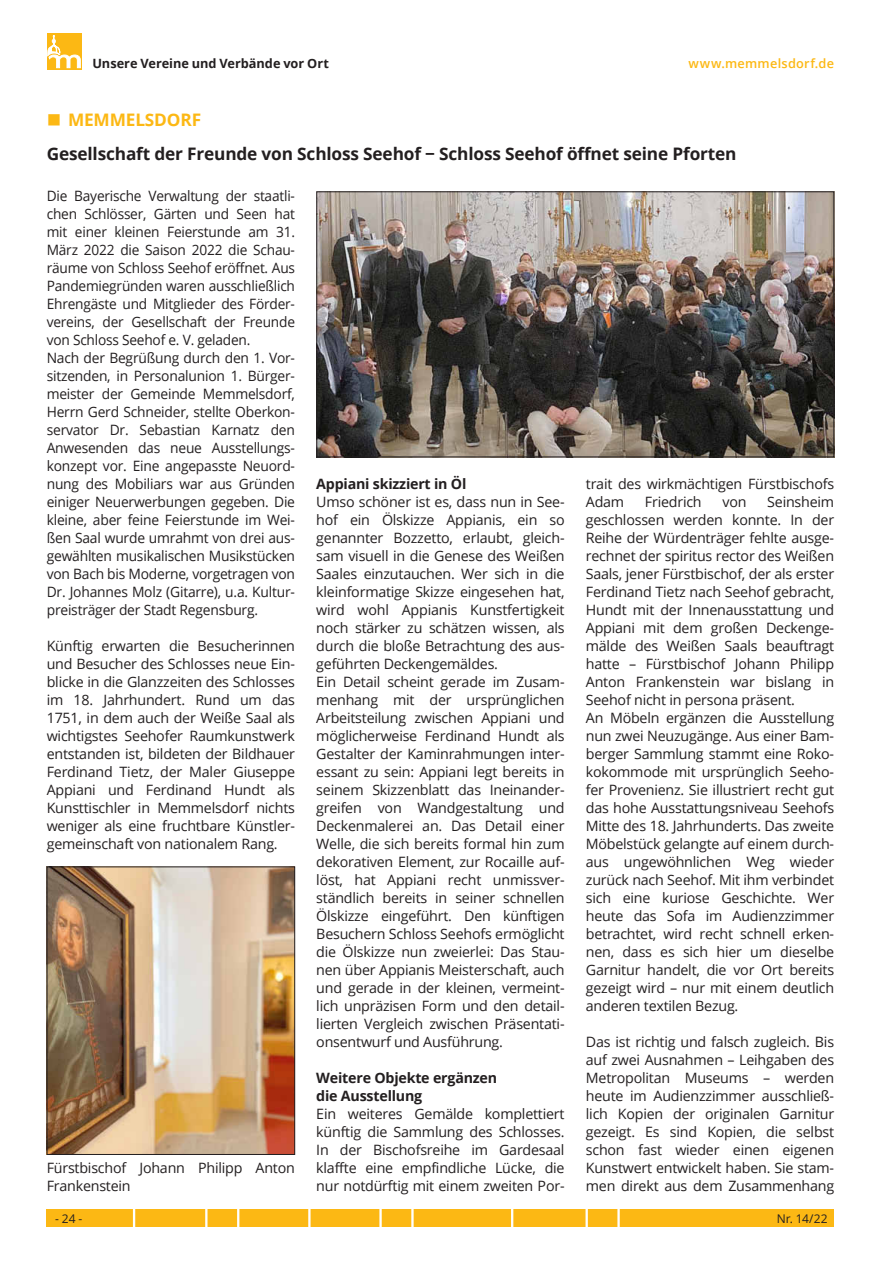
<style>
.page{position:relative;width:881px;height:1263px;background:#fff}
.page>*{position:absolute;margin:0;border:0;box-sizing:border-box;transform-origin:0 0}
.t1{font:700 17.25px/33.5px "Open Sans";letter-spacing:-.01em;color:#231f20}
.t2{font:14.25px/18px "Open Sans";letter-spacing:-.015em;color:#231f20}
.t3{font:14.25px/18px "Open Sans";letter-spacing:-.015em;color:#231f20;scale:.96 1}
.t4{font:700 14.25px/18px "Open Sans";letter-spacing:-.015em;color:#231f20}
.t5{font:700 12.75px "Open Sans";color:#231f20}
.t6{font:600 12.75px "Open Sans";letter-spacing:.02em;color:#fcb814}
.t7{font:12px "Open Sans";letter-spacing:-.005em;color:#231f20}
.s1{color:#fcb814}
</style>
<div class="page">
<svg style="left:47px;top:34px;width:34px;height:36px"></svg>
<svg style="left:47px;top:35px;width:33px;height:33px"></svg>
<div style="left:47px;top:1210px;width:786px;height:17px;background:#fcb814"></div>
<svg style="left:133px;top:1210px;width:2px;height:17px"></svg>
<svg style="left:205px;top:1210px;width:2px;height:17px"></svg>
<svg style="left:237px;top:1210px;width:2px;height:17px"></svg>
<svg style="left:308px;top:1210px;width:2px;height:17px"></svg>
<svg style="left:379px;top:1210px;width:2px;height:17px"></svg>
<svg style="left:411px;top:1210px;width:2px;height:17px"></svg>
<svg style="left:511px;top:1210px;width:2px;height:17px"></svg>
<svg style="left:585px;top:1210px;width:2px;height:17px"></svg>
<svg style="left:617px;top:1210px;width:2px;height:17px"></svg>
<img style="left:49px;top:869px;width:244px;height:284px">
<div style="left:47px;top:867px;width:248px;height:288px;border:1px solid #231f20"></div>
<img style="left:318px;top:194px;width:513px;height:261px">
<div style="left:316px;top:192px;width:517px;height:265px;border:1px solid #231f20"></div>
<p class="t5" style="left:92px;top:54px;width:238px">Unsere Vereine und Verbände vor Ort</p>
<p class="t6" style="left:688px;top:55px;width:147px">www.memmelsdorf.de</p>
<p class="t1" style="left:47px;top:103px;width:691px"><span class="s1">■ MEMMELSDORF<br></span>Gesellschaft der Freunde von Schloss Seehof − Schloss Seehof öffnet seine Pforten</p>
<p class="t3" style="left:47px;top:186px;width:260px">Die Bayerische Verwaltung der staatli&shy;chen Schlösser, Gärten und Seen hat mit einer kleinen Feierstunde am 31.<br>März 2022 die Saison 2022 die Schau&shy;räume von Schloss Seehof eröffnet. Aus Pandemiegründen waren ausschließlich Ehrengäste und Mitglieder des Förder&shy;vereins, der Gesellschaft der Freunde von Schloss Seehof e. V. geladen.<br>Nach der Begrüßung durch den 1. Vor&shy;sitzenden, in Personalunion 1. Bürger&shy;meister der Gemeinde Memmelsdorf, Herrn Gerd Schneider, stellte Oberkon&shy;servator Dr. Sebastian Karnatz den Anwesenden das neue Ausstellungs&shy;konzept vor. Eine angepasste Neuord&shy;nung des Mobiliars war aus Gründen einiger Neuerwerbungen gegeben. Die kleine, aber feine Feierstunde im Wei&shy;ßen Saal wurde umrahmt von drei aus&shy;gewählten musikalischen Musikstücken von Bach bis Moderne, vorgetragen von Dr. Johannes Molz (Gitarre), u.a. Kultur&shy;preisträger der Stadt Regensburg.</p>
<p class="t2" style="left:47px;top:636px;width:250px;text-align:justify">Künftig erwarten die Besucherinnen und Besucher des Schlosses neue Ein&shy;blicke in die Glanzzeiten des Schlosses im 18. Jahrhundert. Rund um das 1751, in dem auch der Weiße Saal als wichtigstes Seehofer Raumkunstwerk entstanden ist, bildeten der Bildhauer Ferdinand Tietz, der Maler Giuseppe Appiani und Ferdinand Hundt als Kunsttischler in Memmelsdorf nichts weniger als eine fruchtbare Künstler&shy;gemeinschaft von nationalem Rang.</p>
<p class="t4" style="left:316px;top:474px;width:151px">Appiani skizziert in Öl</p>
<p class="t2" style="left:316px;top:492px;width:250px">Umso schöner ist es, dass nun in See&shy;hof ein Ölskizze Appianis, ein so genannter Bozzetto, erlaubt, gleich&shy;sam visuell in die Genese des Weißen Saales einzutauchen. Wer sich in die kleinformatige Skizze eingesehen hat, wird wohl Appianis Kunstfertigkeit noch stärker zu schätzen wissen, als durch die bloße Betrachtung des aus&shy;geführten Deckengemäldes.<br>Ein Detail scheint gerade im Zusam&shy;menhang mit der ursprünglichen Arbeitsteilung zwischen Appiani und möglicherweise Ferdinand Hundt als Gestalter der Kaminrahmungen inter&shy;essant zu sein: Appiani legt bereits in seinem Skizzenblatt das Ineinander&shy;greifen von Wandgestaltung und Deckenmalerei an. Das Detail einer Welle, die sich bereits formal hin zum dekorativen Element, zur Rocaille auf&shy;löst, hat Appiani recht unmissver&shy;ständlich bereits in seiner schnellen Ölskizze eingeführt. Den künftigen Besuchern Schloss Seehofs ermöglicht die Ölskizze nun zweierlei: Das Stau&shy;nen über Appianis Meisterschaft, auch und gerade in der kleinen, vermeint&shy;lich unpräzisen Form und den detail&shy;lierten Vergleich zwischen Präsentati&shy;onsentwurf und Ausführung.</p>
<p class="t4" style="left:316px;top:1068px;width:182px">Weitere Objekte ergänzen die Ausstellung</p>
<p class="t2" style="left:316px;top:1104px;width:250px;text-align:justify">Ein weiteres Gemälde komplettiert künftig die Sammlung des Schlosses.<br>In der Bischofsreihe im Gardesaal klaffte eine empfindliche Lücke, die nur notdürftig mit einem zweiten Por-</p>
<p class="t2" style="left:585px;top:474px;width:250px">trait des wirkmächtigen Fürstbischofs<br>Adam</p>
<p class="t2" style="left:585px;top:492px;width:250px;text-indent:181px">Seinsheim geschlossen werden konnte. In der Reihe der Würdenträger fehlte ausge&shy;rechnet der spiritus rector des Weißen Saals, jener Fürstbischof, der als erster Ferdinand Tietz nach Seehof gebracht, Hundt mit der Innenausstattung und Appiani mit dem großen Deckenge&shy;mälde des Weißen Saals beauftragt hatte – Fürstbischof Johann Philipp Anton Frankenstein war bislang in Seehof nicht in persona präsent.<br>An Möbeln ergänzen die Ausstellung nun zwei Neuzugänge. Aus einer Bam&shy;berger Sammlung stammt eine Roko&shy;kokommode mit ursprünglich Seeho&shy;fer Provenienz. Sie illustriert recht gut das hohe Ausstattungsniveau Seehofs Mitte des 18. Jahrhunderts. Das zweite Möbelstück gelangte auf einem durch&shy;aus ungewöhnlichen Weg wieder zurück nach Seehof. Mit ihm verbindet sich eine kuriose Geschichte. Wer heute das Sofa im Audienzzimmer betrachtet, wird recht schnell erken&shy;nen, dass es sich hier um dieselbe Garnitur handelt, die vor Ort bereits gezeigt wird – nur mit einem deutlich anderen textilen Bezug.</p>
<p class="t2" style="left:585px;top:1032px;width:250px;text-align:justify">Das ist richtig und falsch zugleich. Bis auf zwei Ausnahmen – Leihgaben des Metropolitan Museums – werden heute im Audienzzimmer ausschließ&shy;lich Kopien der originalen Garnitur gezeigt. Es sind Kopien, die selbst schon fast wieder einen eigenen Kunstwert entwickelt haben. Sie stam&shy;men direkt aus dem Zusammenhang</p>
<p class="t2" style="left:644px;top:492px;width:58px">Friedrich</p>
<p class="t2" style="left:722px;top:492px;width:26px">von</p>
<p class="t2" style="left:47px;top:1158px;width:249px">Fürstbischof Johann Philipp Anton<br>Frankenstein</p>
<p class="t7" style="left:55px;top:1211px;width:28px">- 24 -</p>
<p class="t7" style="left:776px;top:1211px;width:52px">Nr. 14/22</p>
</div>
